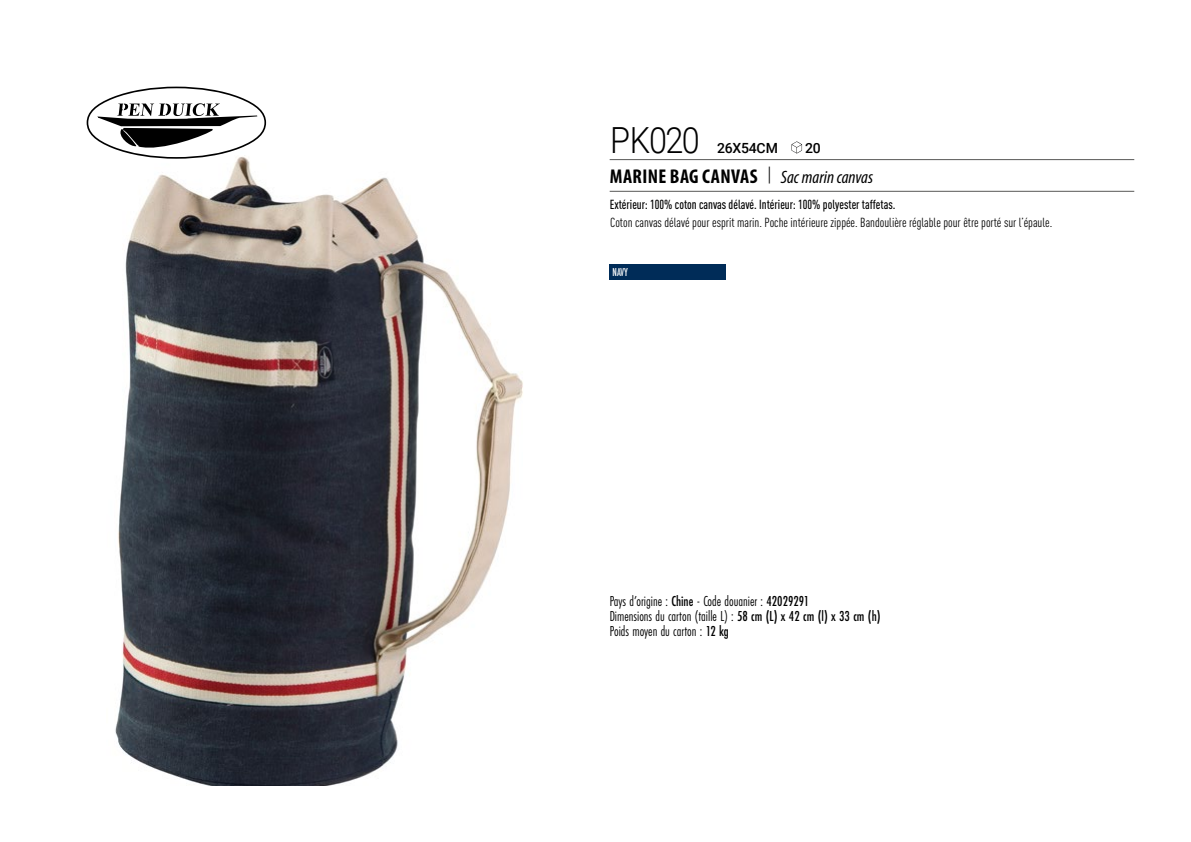
<style>
.page{position:relative;width:1191px;height:842px;background:#fff}
.page>*{position:absolute;margin:0;border:0;box-sizing:border-box;transform-origin:0 0}
.t1{font:300 36px "Roboto";letter-spacing:-.04em;color:#000;scale:.9 1}
.t2{font:700 condensed 20px "Myriad Pro";letter-spacing:.02em;color:#000}
.t3{font:15px "Futura PT Cond";color:#000;scale:.95 1}
.t4{font:500 14px "Roboto";letter-spacing:-.015em;color:#000}
.t5{font:condensed 13px "DIN Pro";color:#000}
.grammage_2020{font:500 condensed 13px "DIN Pro";color:#000;scale:.95 1}
.Coloris_nuancier_blanc{font:500 12px "Futura PT Cond";color:#fff;scale:.9 1}
.s1{font-family:"Roboto Condensed";font-weight:300;font-stretch:normal}
.s2{font-family:"Myriad Variable Concept";font-weight:400;font-style:italic;font-stretch:normal;font-size:18px}
.s3{font-weight:500}
</style>
<div class="page">
<img style="left:115px;top:160px;width:408px;height:625px">
<svg style="left:86px;top:86px;width:181px;height:74px"></svg>
<div style="left:609px;top:265px;width:117px;height:15px;background:#002c58"></div>
<hr style="left:609px;top:159px;width:525px;height:1px;background:#575756">
<hr style="left:609px;top:191px;width:525px;height:1px;background:#575756">
<svg style="left:791px;top:141px;width:11px;height:13px"></svg>
<p class="t1" style="left:610px;top:115px;width:101px">PK020</p>
<p class="t4" style="left:717px;top:138px;width:62px">26X54CM</p>
<p class="t4" style="left:805px;top:138px;width:17px">20</p>
<p class="t2" style="left:610px;top:163px;width:265px">MARINE BAG CANVAS <span class="s1">|</span> <span class="s2">Sac marin canvas</span></p>
<p class="grammage_2020" style="left:609px;top:194px;width:302px">Extérieur: 100% coton canvas délavé. Intérieur: 100% polyester taffetas.</p>
<p class="t5" style="left:610px;top:213px;width:443px">Coton canvas délavé pour esprit marin. Poche intérieure zippée. Bandoulière réglable pour être porté sur l’épaule.</p>
<p class="Coloris_nuancier_blanc" style="left:612px;top:265px;width:18px">NAVY</p>
<p class="t3" style="left:609px;top:592px;width:212px">Pays d’origine : <span class="s3">Chine</span> - Code douanier : <span class="s3">42029291</span></p>
<p class="t3" style="left:609px;top:607px;width:287px">Dimensions du carton (taille L) : <span class="s3">58 cm (L) x 42 cm (l) x 33 cm (h)</span></p>
<p class="t3" style="left:609px;top:622px;width:127px">Poids moyen du carton : <span class="s3">12 kg</span></p>
</div>
